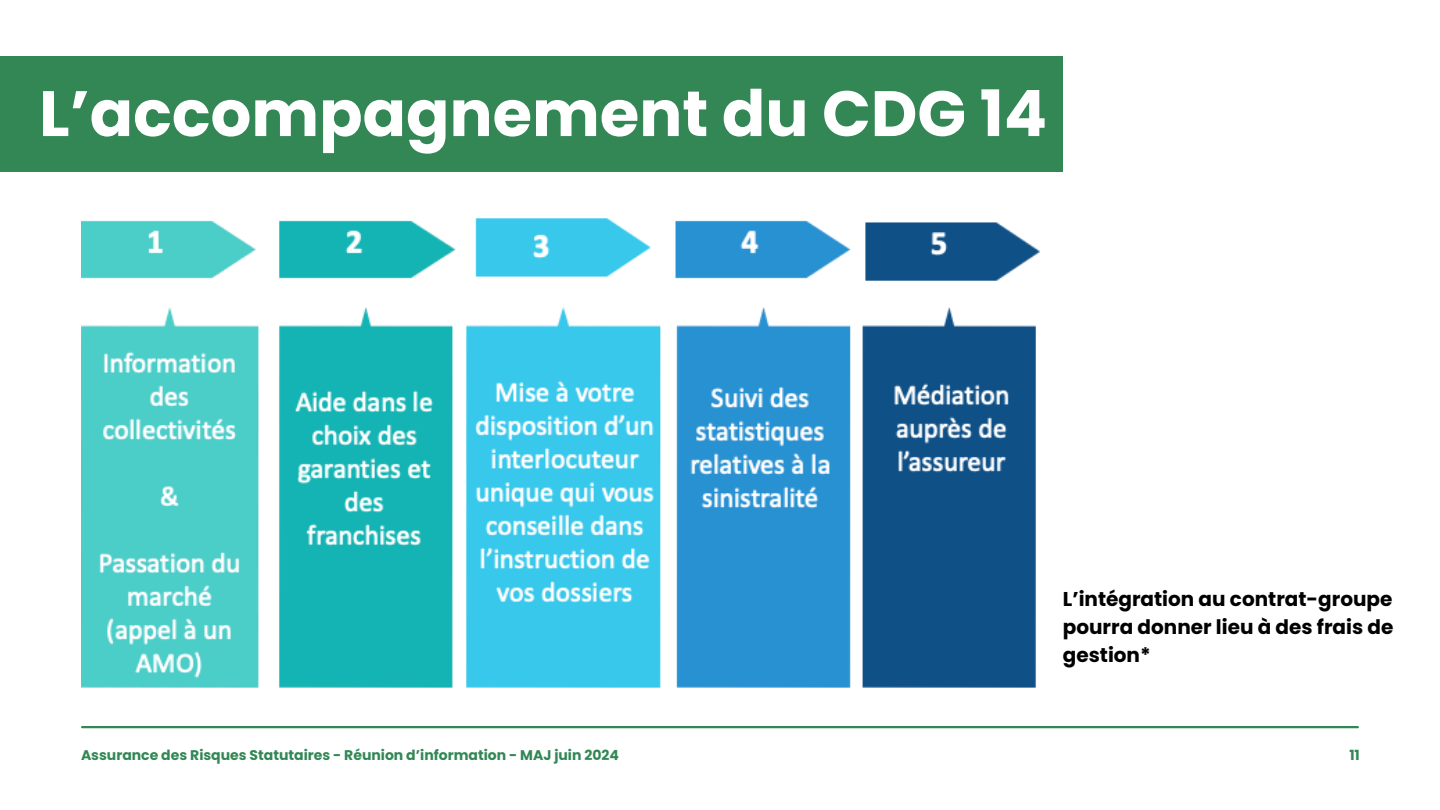
<style>
.page{position:relative;width:1440px;height:810px;background:#fff}
.page>*{position:absolute;margin:0;border:0;box-sizing:border-box;transform-origin:0 0}
.t1{font:700 64px "Poppins";color:#fff}
.t2{font:700 20px/27.8px "Poppins";color:#000;text-align:justify}
.t3{font:700 14px "Poppins";color:#328755}
</style>
<div class="page">
<hr style="left:82px;top:726px;width:1276px;height:2px;background:#328755">
<img style="left:81px;top:218px;width:959px;height:470px">
<div style="left:0;top:56px;width:1063px;height:116px;background:#328755"></div>
<p class="t1" style="left:39px;top:69px;width:1010px">L’accompagnement du CDG 14</p>
<p class="t2" style="left:1063px;top:585px;width:332px">L’intégration au contrat-groupe pourra donner lieu à des frais de gestion*</p>
<p class="t3" style="left:81px;top:745px;width:540px">Assurance des Risques Statutaires - Réunion d’information - MAJ juin 2024</p>
<h2 class="t3" style="left:1349px;top:745px;width:12px">11</h2>
</div>
